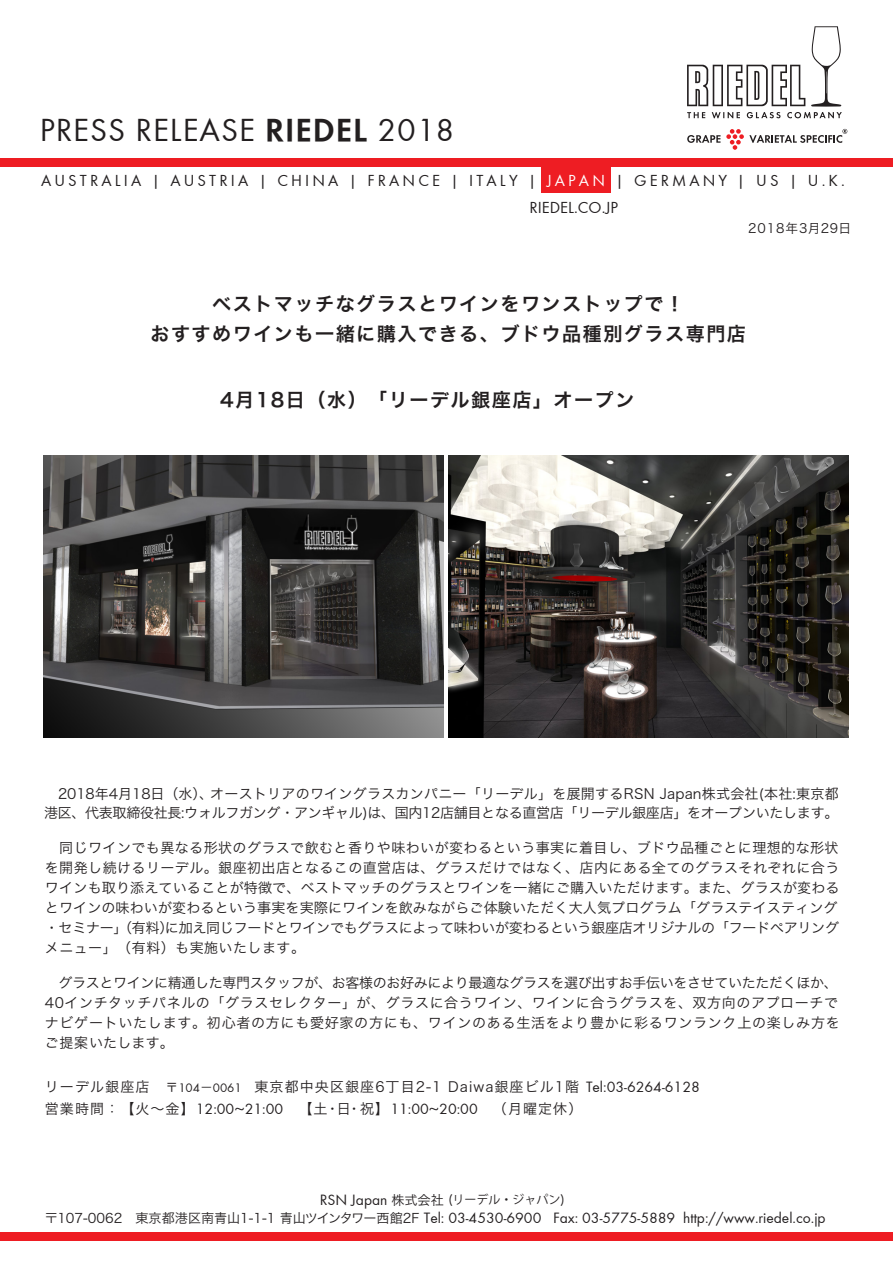
<style>
.page{position:relative;width:893px;height:1263px;background:#fff}
.page>*{position:absolute;margin:0;border:0;box-sizing:border-box;transform-origin:0 0}
.t1{font:33px "Function";letter-spacing:.03em;color:#231f20}
.t2{font:19.2px/29.7px "Hira Kaku Pro W6";letter-spacing:.075em;color:#231f20;text-align:center}
.t3{font:16.5px/26.8px "Function";letter-spacing:.19em;color:#231f20}
.t4{font:15.45px "Function";color:#231f20}
.t5{font:14.1px/20px "Hira Kaku Pro W3";letter-spacing:.015em;color:#231f20}
.t6{font:14.1px/20px "Hira Kaku Pro W3";letter-spacing:.04em;color:#231f20}
.t7{font:14.1px/21.3px "Hira Kaku Pro W3";letter-spacing:.075em;color:#231f20}
.t8{font:12.75px "Hira Kaku Pro W3";letter-spacing:.075em;color:#231f20}
.t9{font:12px "Koz Go Pro";color:#231f20}
.s1{font-weight:700}
.s2{color:#fff}
.s3{font-family:"Koz Go Pr 6 N";font-size:12.75px}
.s4{font-family:"Function";font-size:12.75px}
.s5{font-family:"Function";font-size:15.45px}
.s6{font-family:"Koz Go Pr 6 N";font-size:15.45px}
.s7{font-family:"Hira Kaku Pro W3";font-size:13.05px}
.s8{font-family:"Hira Kaku Pro W3";font-size:12.75px}
</style>
<div class="page">
<div style="left:541px;top:162px;width:70px;height:30px;background:#ee1d23"></div>
<div style="left:0;top:159px;width:893px;height:8px;background:#ee1d23"></div>
<svg style="left:687px;top:135px;width:33px;height:8px"></svg>
<svg style="left:726px;top:129px;width:121px;height:21px"></svg>
<svg style="left:687px;top:26px;width:155px;height:92px"></svg>
<div style="left:0;top:1232px;width:893px;height:9px;background:#ee1d23"></div>
<img style="left:44px;top:456px;width:399px;height:282px">
<img style="left:449px;top:456px;width:399px;height:282px">
<h1 class="t1" style="left:40px;top:111px;width:416px">PRESS RELEASE <span class="s1">RIEDEL</span> 2018</h1>
<p class="t3" style="left:529px;top:167px;width:317px;text-indent:-488px">AUSTRALIA | AUSTRIA | CHINA | FRANCE | ITALY | <span class="s2">JAPAN</span> | GERMANY | US | U.K.<br>RIEDEL.CO.JP</p>
<p class="t8" style="left:748px;top:217px;width:105px">2018年3月29日</p>
<h2 class="t2" style="left:150px;top:288px;width:597px">ベストマッチなグラスとワインをワンストップで！<br>おすすめワインも一緒に購入できる、ブドウ品種別グラス専門店</h2>
<h2 class="t2" style="left:220px;top:384px;width:416px">4月18日（水）「リーデル銀座店」オープン</h2>
<p class="t5" style="left:44px;top:783px;width:796px;line-height:19.5px">　2018年4月18日（水）、オーストリアのワイングラスカンパニー「リーデル」を展開するRSN Japan株式会社(本社:東京都港区、代表取締役社長:ウォルフガング・アンギャル)は、国内12店舗目となる直営店「リーデル銀座店」をオープンいたします。</p>
<p class="t5" style="left:45px;top:837px;width:796px">　同じワインでも異なる形状のグラスで飲むと香りや味わいが変わるという事実に着目し、ブドウ品種ごとに理想的な形状を開発し続けるリーデル。銀座初出店となるこの直営店は、グラスだけではなく、店内にある全てのグラスそれぞれに合うワインも取り添えていることが特徴で、ベストマッチのグラスとワインを一緒にご購入いただけます。また、グラスが変わるとワインの味わいが変わるという事実を実際にワインを飲みながらご体験いただく大人気プログラム「グラステイスティング・セミナー」（有料）に加え同じフードとワインでもグラスによって味わいが変わるという銀座店オリジナルの「フードペアリングメニュー」（有料）も実施いたします。</p>
<p class="t6" style="left:45px;top:971px;width:796px">　グラスとワインに精通した専門スタッフが、お客様のお好みにより最適なグラスを選び出すお手伝いをさせていたただくほか、40インチタッチパネルの「グラスセレクター」が、グラスに合うワイン、ワインに合うグラスを、双方向のアプローチでナビゲートいたします。初心者の方にも愛好家の方にも、ワインのある生活をより豊かに彩るワンランク上の楽しみ方をご提案いたします。</p>
<p class="t7" style="left:45px;top:1075px;width:656px">リーデル銀座店　<span class="s3">〒</span><span class="s4">104</span><span class="s3">－</span><span class="s4">0061</span> 東京都中央区銀座6丁目2-1 Daiwa銀座ビル1階 <span class="s5">Tel:03-6264-6128</span>営業時間：【火～金】<span class="s5">12:00</span><span class="s6">~</span><span class="s5">21:00</span>　【土・日・祝】<span class="s5">11:00</span><span class="s6">~</span><span class="s5">20:00</span>　（月曜定休）</p>
<p class="t9" style="left:320px;top:1192px;width:247px"><span class="s5">RSN Japan</span> <span class="s7">株式会社</span> <span class="s8">(</span>リーデル・ジャパン<span class="s8">)</span></p>
<p class="t4" style="left:45px;top:1209px;width:782px"><span class="s7">〒107-0062　東京都港区南青山1-1-1 青山ツインタワー西館2F</span> Tel: 03-4530-6900 Fax: 03-5775-5889 http://www.riedel.co.jp</p>
</div>
